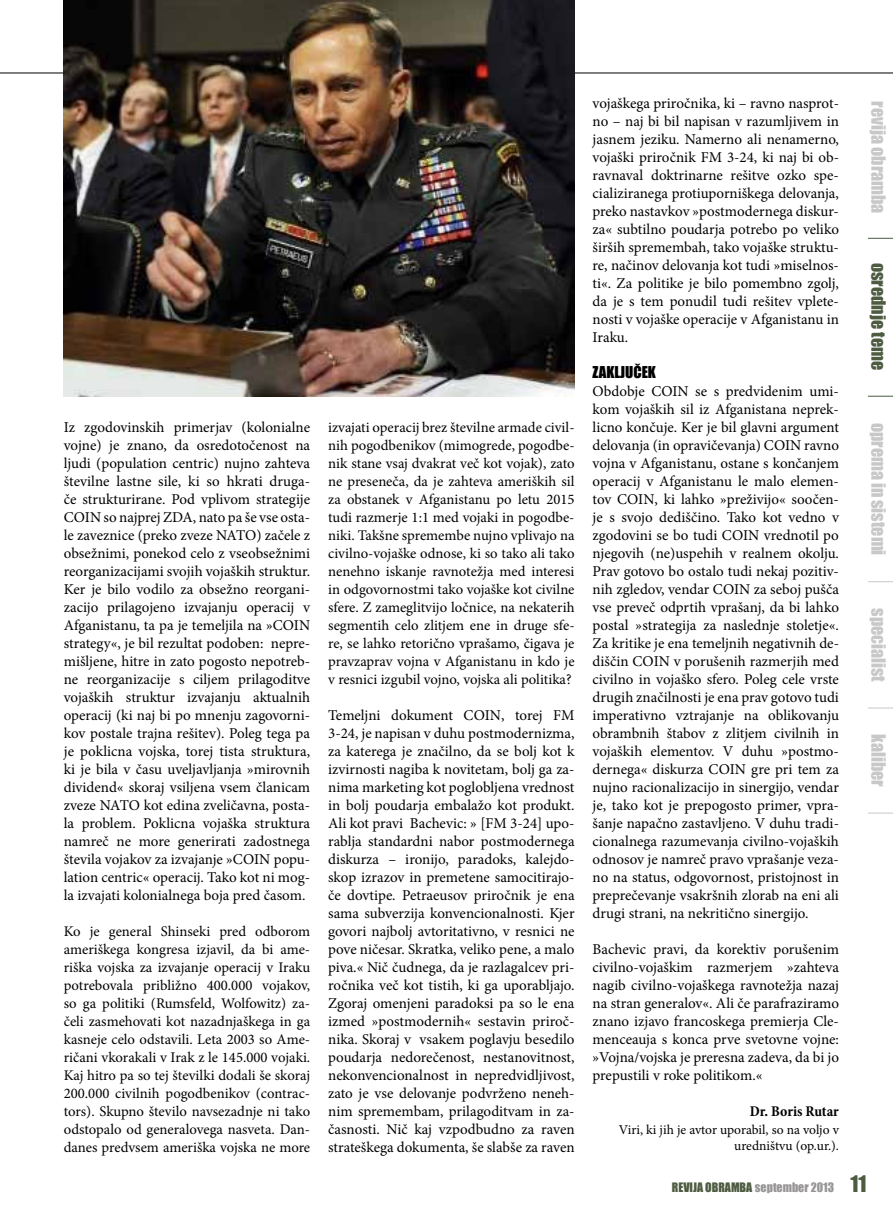
<style>
.page{position:relative;width:893px;height:1212px;background:#fff}
.page>*{position:absolute;margin:0;border:0;box-sizing:border-box;transform-origin:0 0}
.t1{font:18px "Impact";color:#c8c8c8}
.t2{font:18px "Impact";color:#4d5b41}
.t3{font:15px/18px "Minion Pro";color:#000;text-align:justify}
.t4{font:700 condensed 15px "Minion Pro";color:#000}
.t5{font:15px "Impact";color:#000}
.t6{font:14.7px/18px "Minion Pro";color:#000;text-align:justify}
.t7{font:13.5px/16.2px "Minion Pro";color:#000;text-align:right}
.t8{font:12px "Impact";color:#4d5b41}
.s1{color:#979595}
.s2{font-size:21px}
</style>
<div class="page">
<hr style="left:0;top:73px;width:893px;height:1px;background:#000">
<svg style="left:868px;top:238px;width:25px;height:1px"></svg>
<svg style="left:868px;top:396px;width:25px;height:1px"></svg>
<svg style="left:868px;top:581px;width:25px;height:1px"></svg>
<svg style="left:868px;top:813px;width:25px;height:1px"></svg>
<svg style="left:868px;top:708px;width:25px;height:1px"></svg>
<img style="left:64px;top:0;width:511px;height:397px">
<p class="t3" style="left:64px;top:418px;width:248px">Iz zgodovinskih primerjav (kolonialne vojne) je znano, da osredotočenost na ljudi (population centric) nujno zahteva številne lastne sile, ki so hkrati druga&shy;če strukturirane. Pod vplivom strategije COIN so najprej ZDA, nato pa še vse osta&shy;le zaveznice (preko zveze NATO) začele z obsežnimi, ponekod celo z vseobsežnimi reorganizacijami svojih vojaških struktur.<br>Ker je bilo vodilo za obsežno reorgani&shy;zacijo prilagojeno izvajanju operacij v Afganistanu, ta pa je temeljila na »COIN strategy«, je bil rezultat podoben: nepre&shy;mišljene, hitre in zato pogosto nepotreb&shy;ne reorganizacije s ciljem prilagoditve vojaških struktur izvajanju aktualnih operacij (ki naj bi po mnenju zagovorni&shy;kov postale trajna rešitev). Poleg tega pa je poklicna vojska, torej tista struktura, ki je bila v času uveljavljanja »mirovnih dividend« skoraj vsiljena vsem članicam zveze NATO kot edina zveličavna, posta&shy;la problem. Poklicna vojaška struktura namreč ne more generirati zadostnega števila vojakov za izvajanje »COIN popu&shy;lation centric« operacij. Tako kot ni mog&shy;la izvajati kolonialnega boja pred časom.</p>
<p class="t6" style="left:64px;top:922px;width:248px">Ko je general Shinseki pred odborom ameriškega kongresa izjavil, da bi ame&shy;riška vojska za izvajanje operacij v Iraku potrebovala približno 400.000 vojakov, so ga politiki (Rumsfeld, Wolfowitz) za&shy;čeli zasmehovati kot nazadnjaškega in ga kasneje celo odstavili. Leta 2003 so Ame&shy;ričani vkorakali v Irak z le 145.000 vojaki.<br>Kaj hitro pa so tej številki dodali še skoraj 200.000 civilnih pogodbenikov (contrac&shy;tors). Skupno število navsezadnje ni tako odstopalo od generalovega nasveta. Dan&shy;danes predvsem ameriška vojska ne more</p>
<p class="t6" style="left:328px;top:418px;width:248px">izvajati operacij brez številne armade civil&shy;nih pogodbenikov (mimogrede, pogodbe&shy;nik stane vsaj dvakrat več kot vojak), zato ne preseneča, da je zahteva ameriških sil za obstanek v Afganistanu po letu 2015 tudi razmerje 1:1 med vojaki in pogodbe&shy;niki. Takšne spremembe nujno vplivajo na civilno-vojaške odnose, ki so tako ali tako nenehno iskanje ravnotežja med interesi in odgovornostmi tako vojaške kot civilne sfere. Z zameglitvijo ločnice, na nekaterih segmentih celo zlitjem ene in druge sfe&shy;re, se lahko retorično vprašamo, čigava je pravzaprav vojna v Afganistanu in kdo je v resnici izgubil vojno, vojska ali politika?</p>
<p class="t3" style="left:328px;top:706px;width:248px">Temeljni dokument COIN, torej FM 3-24, je napisan v duhu postmodernizma, za katerega je značilno, da se bolj kot k izvirnosti nagiba k novitetam, bolj ga za&shy;nima marketing kot poglobljena vrednost in bolj poudarja embalažo kot produkt.<br>Ali kot pravi Bachevic: » [FM 3-24] upo&shy;rablja standardni nabor postmodernega diskurza – ironijo, paradoks, kalejdo&shy;skop izrazov in premetene samocitirajo&shy;če dovtipe. Petraeusov priročnik je ena sama subverzija konvencionalnosti. Kjer govori najbolj avtoritativno, v resnici ne pove ničesar. Skratka, veliko pene, a malo piva.« Nič čudnega, da je razlagalcev pri&shy;ročnika več kot tistih, ki ga uporabljajo.<br>Zgoraj omenjeni paradoksi pa so le ena izmed »postmodernih« sestavin priroč&shy;nika. Skoraj v vsakem poglavju besedilo poudarja nedorečenost, nestanovitnost, nekonvencionalnost in nepredvidljivost, zato je vse delovanje podvrženo neneh&shy;nim spremembam, prilagoditvam in za&shy;časnosti. Nič kaj vzpodbudno za raven strateškega dokumenta, še slabše za raven</p>
<p class="t3" style="left:593px;top:94px;width:248px">vojaškega priročnika, ki – ravno nasprot&shy;no – naj bi bil napisan v razumljivem in jasnem jeziku. Namerno ali nenamerno, vojaški priročnik FM 3-24, ki naj bi ob&shy;ravnaval doktrinarne rešitve ozko spe&shy;cializiranega protiuporniškega delovanja, preko nastavkov »postmodernega diskur&shy;za« subtilno poudarja potrebo po veliko širših spremembah, tako vojaške struktu&shy;re, načinov delovanja kot tudi »miselnos&shy;ti«. Za politike je bilo pomembno zgolj, da je s tem ponudil tudi rešitev vplete&shy;nosti v vojaške operacije v Afganistanu in Iraku.</p>
<p class="t5" style="left:593px;top:360px;width:15px">ZAKLJUČEK</p>
<p class="t3" style="left:593px;top:382px;width:248px">Obdobje COIN se s predvidenim umi&shy;kom vojaških sil iz Afganistana neprek&shy;licno končuje. Ker je bil glavni argument delovanja (in opravičevanja) COIN ravno vojna v Afganistanu, ostane s končanjem operacij v Afganistanu le malo elemen&shy;tov COIN, ki lahko »preživijo« soočen&shy;je s svojo dediščino. Tako kot vedno v zgodovini se bo tudi COIN vrednotil po njegovih (ne)uspehih v realnem okolju.<br>Prav gotovo bo ostalo tudi nekaj pozitiv&shy;nih zgledov, vendar COIN za seboj pušča vse preveč odprtih vprašanj, da bi lahko postal »strategija za naslednje stoletje«.<br>Za kritike je ena temeljnih negativnih de&shy;diščin COIN v porušenih razmerjih med civilno in vojaško sfero. Poleg cele vrste drugih značilnosti je ena prav gotovo tudi imperativno vztrajanje na oblikovanju obrambnih štabov z zlitjem civilnih in vojaških elementov. V duhu »postmo&shy;dernega« diskurza COIN gre pri tem za nujno racionalizacijo in sinergijo, vendar je, tako kot je prepogosto primer, vpra&shy;šanje napačno zastavljeno. V duhu tradi&shy;cionalnega razumevanja civilno-vojaških odnosov je namreč pravo vprašanje veza&shy;no na status, odgovornost, pristojnost in preprečevanje vsakršnih zlorab na eni ali drugi strani, na nekritično sinergijo.</p>
<p class="t3" style="left:593px;top:940px;width:248px">Bachevic pravi, da korektiv porušenim civilno-vojaškim razmerjem »zahteva nagib civilno-vojaškega ravnotežja nazaj na stran generalov«. Ali če parafraziramo znano izjavo francoskega premierja Cle&shy;menceauja s konca prve svetovne vojne: »Vojna/vojska je preresna zadeva, da bi jo prepustili v roke politikom.«</p>
<p class="t4" style="left:750px;top:1101px;width:91px">Dr. Boris Rutar</p>
<p class="t7" style="left:619px;top:1121px;width:222px">Viri, ki jih je avtor uporabil, so na voljo v uredništvu (op.ur.).</p>
<p class="t1" style="left:892px;top:101px;width:114px;rotate:90deg">REVIJA OBRAMBA</p>
<p class="t2" style="left:892px;top:263px;width:109px;rotate:90deg">OSREDNJE TEME</p>
<p class="t1" style="left:892px;top:422px;width:134px;rotate:90deg">OPREMA IN SISTEMI</p>
<p class="t1" style="left:892px;top:608px;width:75px;rotate:90deg">SPECIALIST</p>
<p class="t1" style="left:892px;top:734px;width:54px;rotate:90deg">KALIBER</p>
<p class="t8" style="left:672px;top:1178px;width:196px">REVIJA OBRAMBA <span class="s1">SEPTEMBER 2013</span> <span class="s2">11</span></p>
</div>
